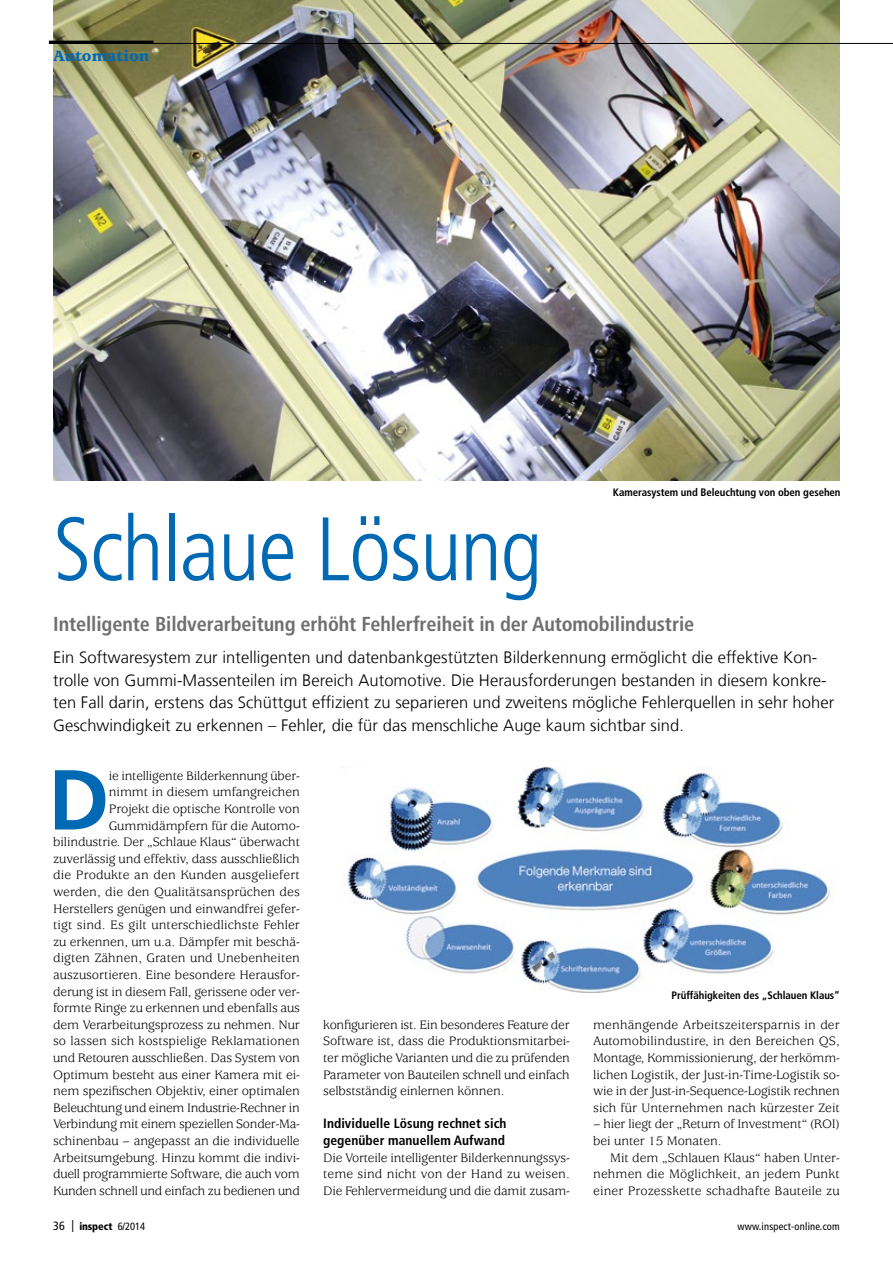
<style>
.page{position:relative;width:893px;height:1263px;background:#fff}
.page>*{position:absolute;margin:0;border:0;box-sizing:border-box;transform-origin:0 0}
.t1{font:300 condensed 90px "Frutiger LT Com";letter-spacing:-.015em;color:#0069b4}
.t2{font:700 84.9px "Frutiger LT Com";color:#0069b4}
.t3{font:700 condensed 20.25px "Frutiger LT Com";letter-spacing:-.005em;color:#706f6f}
.t4{font:300 16.5px/22.5px "Frutiger LT Com";letter-spacing:.005em;color:#000}
.t5{font:900 16.5px "Usherwood Std";letter-spacing:.01em;color:#0069b4}
.t6{font:13.5px/16.6px "Usherwood Std";letter-spacing:-.01em;color:#000;text-align:justify}
.t7{font:700 condensed 13.5px/16.6px "Frutiger LT Com";letter-spacing:.005em;color:#000}
.t8{font:700 condensed 10.8px "Frutiger LT Com";letter-spacing:-.005em;color:#000}
.t9{font:condensed 10.5px "Frutiger LT Com";letter-spacing:.02em;color:#000}
.t10{font:900 condensed 10.5px "Frutiger LT Com";letter-spacing:-.01em;color:#000}
.s1{font-weight:400;font-size:12px}
.s2{font-weight:400}
</style>
<div class="page">
<img style="left:53px;top:0;width:787px;height:481px">
<img style="left:341px;top:766px;width:489px;height:227px">
<hr style="left:49px;top:43px;width:844px;height:1px;background:#000">
<hr style="left:49px;top:41px;width:104px;height:3px;background:#000">
<p class="t5" style="left:53px;top:47px;width:98px">Automation</p>
<p class="t8" style="left:613px;top:486px;width:229px">Kamerasystem und Beleuchtung von oben gesehen</p>
<h1 class="t1" style="left:53px;top:498px;width:491px">Schlaue Lösung</h1>
<h3 class="t3" style="left:53px;top:612px;width:643px">Intelligente Bildverarbeitung erhöht Fehlerfreiheit in der Automobilindustrie</h3>
<p class="t4" style="left:53px;top:646px;width:783px">Ein Softwaresystem zur intelligenten und datenbankgestützten Bilderkennung ermöglicht die effektive Kon&shy;trolle von Gummi-Massenteilen im Bereich Automotive. Die Herausforderungen bestanden in diesem konkre&shy;ten Fall darin, erstens das Schüttgut effizient zu separieren und zweitens mögliche Fehlerquellen in sehr hoher Geschwindigkeit zu erkennen – Fehler, die für das menschliche Auge kaum sichtbar sind.</p>
<h2 class="t2" style="left:48px;top:750px;width:63px">D</h2>
<p class="t6" style="left:53px;top:768px;width:248px;text-align:right">ie intelligente Bilderkennung über-<br>nimmt in diesem umfangreichen<br>Projekt die optische Kontrolle von Gummidämpfern für die Automo&shy;bilindustrie. Der „Schlaue Klaus“ überwacht zuverlässig und effektiv, dass ausschließlich die Produkte an den Kunden ausgeliefert werden, die den Qualitätsansprüchen des Herstellers genügen und einwandfrei gefer&shy;tigt sind. Es gilt unterschiedlichste Fehler zu erkennen, um u.a. Dämpfer mit beschä&shy;digten Zähnen, Graten und Unebenheiten auszusortieren. Eine besondere Herausfor&shy;derung ist in diesem Fall, gerissene oder ver&shy;formte Ringe zu erkennen und ebenfalls aus dem Verarbeitungsprozess zu nehmen. Nur so lassen sich kostspielige Reklamationen und Retouren ausschließen. Das System von Optimum besteht aus einer Kamera mit ei&shy;nem spezifischen Objektiv, einer optimalen Beleuchtung und einem Industrie-Rechner in Verbindung mit einem speziellen Sonder-Ma&shy;schinenbau – angepasst an die individuelle Arbeitsumgebung. Hinzu kommt die indivi&shy;duell programmierte Software, die auch vom Kunden schnell und einfach zu bedienen und</p>
<p class="t6" style="left:323px;top:1017px;width:248px">konfigurieren ist. Ein besonderes Feature der Software ist, dass die Produktionsmitarbei&shy;ter mögliche Varianten und die zu prüfenden Parameter von Bauteilen schnell und einfach selbstständig einlernen können.</p>
<p class="t7" style="left:323px;top:1115px;width:185px">Individuelle Lösung rechnet sich gegenüber manuellem Aufwand</p>
<p class="t6" style="left:323px;top:1150px;width:248px">Die Vorteile intelligenter Bilderkennungssys&shy;teme sind nicht von der Hand zu weisen.<br>Die Fehlervermeidung und die damit zusam-</p>
<p class="t8" style="left:671px;top:988px;width:170px">Prüffähigkeiten des „Schlauen Klaus“</p>
<p class="t6" style="left:593px;top:1017px;width:248px">menhängende Arbeitszeitersparnis in der Automobilindustire, in den Bereichen QS, Montage, Kommissionierung, der herkömm&shy;lichen Logistik, der Just-in-Time-Logistik so&shy;wie in der Just-in-Sequence-Logistik rechnen sich für Unternehmen nach kürzester Zeit</p>
<p class="t6" style="left:593px;top:1116px;width:248px">– hier liegt der „Return of Investment“ (ROI) bei unter 15 Monaten.</p>
<p class="t6" style="left:593px;top:1150px;width:248px;text-indent:17px">Mit dem „Schlauen Klaus“ haben Unter&shy;nehmen die Möglichkeit, an jedem Punkt einer Prozesskette schadhafte Bauteile zu</p>
<p class="t10" style="left:53px;top:1220px;width:93px"><span class="s1">36 |</span> inspect <span class="s2">6/2014</span></p>
<p class="t9" style="left:737px;top:1220px;width:104px">www.inspect-online.com</p>
</div>
